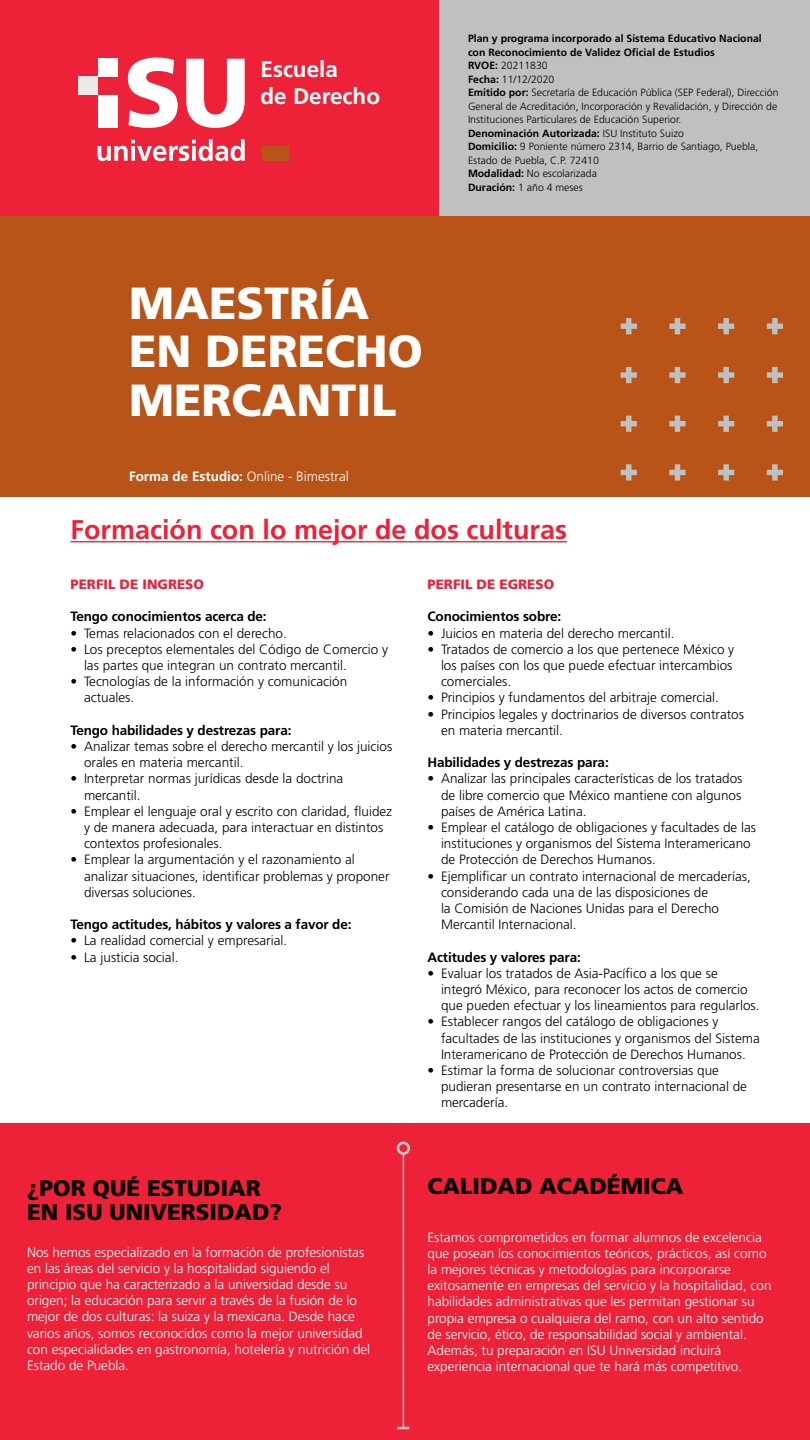
<style>
.page{position:relative;width:810px;height:1440px;background:#fff}
.page>*{position:absolute;margin:0;border:0;box-sizing:border-box;transform-origin:0 0}
.CARRERA{font:900 45px/48.8px "Frutiger LT Std";color:#fff}
.Formación{font:700 27px "Frutiger LT Std";color:#ed2137}
.TÍTULO_NEGRO{font:900 22.5px/24px "Frutiger LT Std";color:#000}
.PERFIL-3{font:700 22.5px "Frutiger LT Std";color:#fff}
.t1{font:300 13.5px/16.2px "Frutiger LT Std";color:#000}
.ESTUDIAR-CALIDAD{font:300 13.5px/16.2px "Frutiger LT Std";color:#fff}
.PERFIL-2{font:700 13.5px "Frutiger LT Std";letter-spacing:-.01em;color:#000}
.Modalidad{font:300 13.5px "Frutiger LT Std";color:#fff}
.PERFIL-1{font:900 13.5px "Frutiger LT Std";color:#ed2137}
.Modalidad-2{font:300 10.5px/13.5px "Frutiger LT Std";color:#000;text-align:justify}
.Modalidad-3{font:700 10.5px "Frutiger LT Std";color:#000}
.s1{font-weight:700}
.s2{font-weight:300}
</style>
<div class="page">
<div style="left:0;top:0;width:486px;height:220px;background:#ed2137"></div>
<hr style="left:70px;top:541px;width:497px;height:1px;background:#ed2137">
<div style="left:0;top:1124px;width:810px;height:316px;background:#ed2137"></div>
<hr style="left:403px;top:1154px;width:1px;height:274px;background:#bfc2c2">
<div style="left:397px;top:1141px;width:13px;height:14px;border:3px solid #bfc2c2;border-radius:50%"></div>
<svg style="left:397px;top:1427px;width:12px;height:2px"></svg>
<svg style="left:128px;top:58px;width:50px;height:70px"></svg>
<svg style="left:186px;top:59px;width:59px;height:69px"></svg>
<div style="left:78px;top:77px;width:20px;height:18px;background:#eaeaea"></div>
<div style="left:98px;top:59px;width:20px;height:18px;background:#fff"></div>
<div style="left:98px;top:95px;width:20px;height:33px;background:#fff"></div>
<svg style="left:98px;top:139px;width:147px;height:22px"></svg>
<div style="left:262px;top:146px;width:27px;height:15px;background:#b85418"></div>
<div style="left:440px;top:0;width:370px;height:223px;background:#bfc1c1"></div>
<div style="left:0;top:216px;width:810px;height:280px;background:#b85418"></div>
<svg style="left:621px;top:318px;width:16px;height:16px"></svg>
<svg style="left:669px;top:318px;width:17px;height:16px"></svg>
<svg style="left:718px;top:318px;width:16px;height:16px"></svg>
<svg style="left:767px;top:318px;width:16px;height:16px"></svg>
<svg style="left:621px;top:464px;width:16px;height:17px"></svg>
<svg style="left:621px;top:416px;width:16px;height:16px"></svg>
<svg style="left:621px;top:367px;width:16px;height:16px"></svg>
<svg style="left:669px;top:464px;width:17px;height:17px"></svg>
<svg style="left:669px;top:416px;width:17px;height:16px"></svg>
<svg style="left:669px;top:367px;width:17px;height:16px"></svg>
<svg style="left:718px;top:464px;width:16px;height:17px"></svg>
<svg style="left:718px;top:416px;width:16px;height:16px"></svg>
<svg style="left:718px;top:367px;width:16px;height:16px"></svg>
<svg style="left:767px;top:464px;width:16px;height:17px"></svg>
<svg style="left:767px;top:416px;width:16px;height:16px"></svg>
<svg style="left:767px;top:367px;width:16px;height:16px"></svg>
<p class="PERFIL-3" style="left:261px;top:56px;width:79px">Escuela</p>
<p class="PERFIL-3" style="left:261px;top:83px;width:121px">de Derecho</p>
<p class="CARRERA" style="left:129px;top:278px;width:242px">MAESTRÍA</p>
<p class="CARRERA" style="left:129px;top:327px;width:295px">EN DERECHO<br>MERCANTIL</p>
<p class="Modalidad" style="left:129px;top:468px;width:221px"><span class="s1">Forma de Estudio:</span> Online - Bimestral</p>
<p class="Modalidad-3" style="left:468px;top:33px;width:295px">Plan y programa incorporado al Sistema Educativo Nacional</p>
<p class="Modalidad-3" style="left:468px;top:46px;width:248px">con Reconocimiento de Validez Oficial de Estudios</p>
<p class="Modalidad-2" style="left:468px;top:59px;width:81px"><span class="s1">RVOE:</span> 20211830</p>
<p class="Modalidad-2" style="left:468px;top:73px;width:88px"><span class="s1">Fecha:</span> 11/12/2020</p>
<p class="Modalidad-2" style="left:468px;top:86px;width:312px"><span class="s1">Emitido por:</span> Secretaría de Educación Pública (SEP Federal), Dirección General de Acreditación, Incorporación y Revalidación, y Dirección de Instituciones Particulares de Educación Superior.</p>
<p class="Modalidad-3" style="left:468px;top:127px;width:217px">Denominación Autorizada: <span class="s2">ISU Instituto Suizo</span></p>
<p class="Modalidad-2" style="left:468px;top:140px;width:292px"><span class="s1">Domicilio:</span> 9 Poniente número 2314, Barrio de Santiago, Puebla,</p>
<p class="Modalidad-2" style="left:468px;top:154px;width:132px">Estado de Puebla, C.P. 72410</p>
<p class="Modalidad-2" style="left:468px;top:167px;width:130px"><span class="s1">Modalidad:</span> No escolarizada</p>
<p class="Modalidad-2" style="left:468px;top:181px;width:116px"><span class="s1">Duración:</span> 1 año 4 meses</p>
<p class="Formación" style="left:70px;top:514px;width:498px">Formación con lo mejor de dos culturas</p>
<p class="PERFIL-1" style="left:70px;top:576px;width:135px">PERFIL DE INGRESO</p>
<p class="PERFIL-2" style="left:70px;top:609px;width:198px">Tengo conocimientos acerca de:</p>
<p class="t1" style="left:70px;top:625px;width:218px">• Temas relacionados con el derecho.</p>
<p class="t1" style="left:84px;top:641px;width:306px;text-indent:-14px">• Los preceptos elementales del Código de Comercio y las partes que integran un contrato mercantil.</p>
<p class="t1" style="left:84px;top:674px;width:265px;text-indent:-14px">• Tecnologías de la información y comunicación actuales.</p>
<p class="PERFIL-2" style="left:70px;top:722px;width:222px">Tengo habilidades y destrezas para:</p>
<p class="t1" style="left:84px;top:738px;width:310px;text-indent:-14px">• Analizar temas sobre el derecho mercantil y los juicios orales en materia mercantil.</p>
<p class="t1" style="left:84px;top:771px;width:261px;text-indent:-14px">• Interpretar normas jurídicas desde la doctrina mercantil.</p>
<p class="t1" style="left:84px;top:803px;width:310px;text-indent:-14px">• Emplear el lenguaje oral y escrito con claridad, fluidez y de manera adecuada, para interactuar en distintos contextos profesionales.</p>
<p class="t1" style="left:84px;top:852px;width:307px;text-indent:-14px">• Emplear la argumentación y el razonamiento al analizar situaciones, identificar problemas y proponer diversas soluciones.</p>
<p class="PERFIL-2" style="left:70px;top:917px;width:283px">Tengo actitudes, hábitos y valores a favor de:</p>
<p class="t1" style="left:70px;top:933px;width:218px">• La realidad comercial y empresarial.</p>
<p class="t1" style="left:70px;top:949px;width:109px">• La justicia social.</p>
<p class="PERFIL-1" style="left:428px;top:576px;width:128px">PERFIL DE EGRESO</p>
<p class="PERFIL-2" style="left:428px;top:609px;width:135px">Conocimientos sobre:</p>
<p class="t1" style="left:428px;top:625px;width:249px">• Juicios en materia del derecho mercantil.</p>
<p class="t1" style="left:441px;top:641px;width:295px;text-indent:-14px">• Tratados de comercio a los que pertenece México y los países con los que puede efectuar intercambios comerciales.</p>
<p class="t1" style="left:428px;top:690px;width:293px">• Principios y fundamentos del arbitraje comercial.</p>
<p class="t1" style="left:441px;top:706px;width:305px;text-indent:-14px">• Principios legales y doctrinarios de diversos contratos en materia mercantil.</p>
<p class="PERFIL-2" style="left:428px;top:755px;width:183px">Habilidades y destrezas para:</p>
<p class="t1" style="left:441px;top:771px;width:303px;text-align:justify;text-indent:-14px">• Analizar las principales características de los tratados de libre comercio que México mantiene con algunos países de América Latina.</p>
<p class="t1" style="left:441px;top:819px;width:317px;text-indent:-14px">• Emplear el catálogo de obligaciones y facultades de las instituciones y organismos del Sistema Interamericano de Protección de Derechos Humanos.</p>
<p class="t1" style="left:441px;top:868px;width:311px;text-indent:-14px">• Ejemplificar un contrato internacional de mercaderías, considerando cada una de las disposiciones de<br>la Comisión de Naciones Unidas para el Derecho Mercantil Internacional.</p>
<p class="PERFIL-2" style="left:428px;top:949px;width:155px">Actitudes y valores para:</p>
<p class="t1" style="left:441px;top:965px;width:320px;text-indent:-14px">• Evaluar los tratados de Asia-Pacífico a los que se integró México, para reconocer los actos de comercio que pueden efectuar y los lineamientos para regularlos.</p>
<p class="t1" style="left:441px;top:1014px;width:320px;text-indent:-14px">• Establecer rangos del catálogo de obligaciones y facultades de las instituciones y organismos del Sistema<br>Interamericano de Protección de Derechos Humanos.</p>
<p class="t1" style="left:441px;top:1062px;width:308px;text-indent:-14px">• Estimar la forma de solucionar controversias que pudieran presentarse en un contrato internacional de mercadería.</p>
<p class="TÍTULO_NEGRO" style="left:27px;top:1176px;width:257px">¿POR QUÉ ESTUDIAR<br>EN ISU UNIVERSIDAD?</p>
<p class="TÍTULO_NEGRO" style="left:428px;top:1174px;width:257px">CALIDAD ACADÉMICA</p>
<p class="ESTUDIAR-CALIDAD" style="left:27px;top:1244px;width:345px">Nos hemos especializado en la formación de profesionistas en las áreas del servicio y la hospitalidad siguiendo el principio que ha caracterizado a la universidad desde su origen; la educación para servir a través de la fusión de lo mejor de dos culturas: la suiza y la mexicana. Desde hace varios años, somos reconocidos como la mejor universidad con especialidades en gastronomía, hotelería y nutrición del Estado de Puebla.</p>
<p class="ESTUDIAR-CALIDAD" style="left:428px;top:1229px;width:346px">Estamos comprometidos en formar alumnos de excelencia que posean los conocimientos teóricos, prácticos, así como la mejores técnicas y metodologías para incorporarse exitosamente en empresas del servicio y la hospitalidad, con habilidades administrativas que les permitan gestionar su propia empresa o cualquiera del ramo, con un alto sentido de servicio, ético, de responsabilidad social y ambiental.</p>
<p class="ESTUDIAR-CALIDAD" style="left:428px;top:1342px;width:316px">Además, tu preparación en ISU Universidad incluirá experiencia internacional que te hará más competitivo.</p>
</div>
